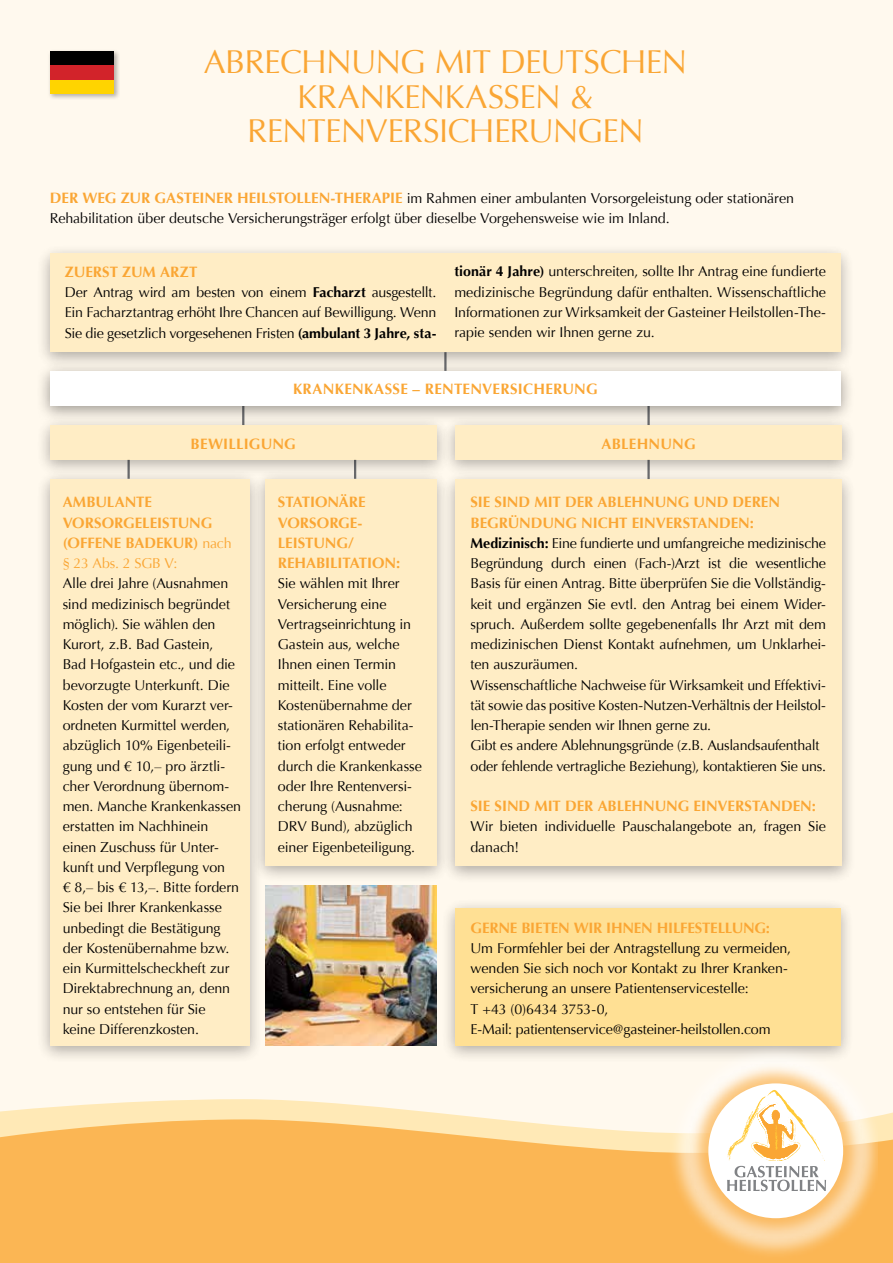
<style>
.page{position:relative;width:893px;height:1263px;background:#fff9ee}
.page>*{position:absolute;margin:0;border:0;box-sizing:border-box;transform-origin:0 0}
.t1{font:33px/34.5px "Optima";letter-spacing:-.02em;color:#faa634;text-align:center}
.t2{font:700 15px/20.2px "Optima";letter-spacing:-.005em;color:#faa634}
.t3{font:700 15px "Optima";letter-spacing:.02em;color:#faa634}
.t4{font:14.25px/20.2px "Optima";letter-spacing:-.01em;color:#000}
.t5{font:14.25px "Optima";letter-spacing:-.015em;color:#faa634}
.s1{font-weight:700;font-size:15px;color:#faa634}
.s2{font-weight:700}
.s3{font-weight:400;font-size:14.25px}
</style>
<div class="page">
<svg style="left:0;top:1099px;width:893px;height:20px"></svg>
<svg style="left:0;top:1119px;width:893px;height:144px;background:#fbba5d"></svg>
<div style="left:36px;top:361px;width:819px;height:62px;background:#000;opacity:.4"></div>
<div style="left:50px;top:371px;width:791px;height:34px;background:#fff"></div>
<div style="left:36px;top:243px;width:819px;height:128px;background:#000;opacity:.4"></div>
<div style="left:50px;top:253px;width:791px;height:99px;background:#ffedc5"></div>
<div style="left:36px;top:415px;width:415px;height:63px;background:#000;opacity:.4"></div>
<div style="left:50px;top:425px;width:387px;height:34px;background:#ffedc5"></div>
<div style="left:36px;top:469px;width:228px;height:595px;background:#000;opacity:.4"></div>
<div style="left:50px;top:479px;width:199px;height:566px;background:#ffedc5"></div>
<div style="left:251px;top:469px;width:200px;height:415px;background:#000;opacity:.4"></div>
<div style="left:265px;top:479px;width:172px;height:386px;background:#ffedc5"></div>
<div style="left:441px;top:415px;width:415px;height:63px;background:#000;opacity:.4"></div>
<div style="left:455px;top:425px;width:387px;height:34px;background:#ffedc5"></div>
<div style="left:441px;top:469px;width:415px;height:415px;background:#000;opacity:.4"></div>
<div style="left:455px;top:479px;width:387px;height:387px;background:#ffedc5"></div>
<div style="left:441px;top:898px;width:414px;height:166px;background:#000;opacity:.4"></div>
<div style="left:455px;top:908px;width:386px;height:137px;background:#ffe094"></div>
<img style="left:265px;top:885px;width:172px;height:160px">
<div style="left:47px;top:49px;width:73px;height:51px;background:#000;opacity:.3"></div>
<div style="left:50px;top:80px;width:64px;height:14px;background:#ffd400"></div>
<div style="left:50px;top:51px;width:64px;height:15px;background:#000"></div>
<div style="left:50px;top:66px;width:64px;height:14px;background:#d2232a"></div>
<img style="left:664px;top:1040px;width:213px;height:223px">
<img style="left:684px;top:1059px;width:184px;height:183px">
<div style="left:708px;top:1083px;width:135px;height:135px;background:#fff;border-radius:50%"></div>
<svg style="left:727px;top:1090px;width:99px;height:101px"></svg>
<h1 class="t1" style="left:204px;top:45px;width:485px">ABRECHNUNG MIT DEUTSCHEN<br>KRANKENKASSEN &amp;<br>RENTENVERSICHERUNGEN</h1>
<p class="t4" style="left:50px;top:188px;width:746px"><span class="s1">DER WEG ZUR GASTEINER HEILSTOLLEN-TH ERAPIE</span> im Rahmen einer ambulanten Vorsorgeleistung oder stationären<br>Rehabilitation über deutsche Versicherungsträger erfolgt über dieselbe Vorgehensweise wie im Inland.</p>
<p class="t2" style="left:65px;top:262px;width:134px">ZUERST ZUM ARZT</p>
<p class="t4" style="left:65px;top:282px;width:373px;text-align:justify">Der Antrag wird am besten von einem <span class="s2">FACHARZT</span> ausgestellt.<br>Ein Facharztantrag erhöht Ihre Chancen auf Bewilligung. Wenn Sie die gesetzlich vorgesehenen Fristen <span class="s2">(AMBULANT 3 JAHRE, STA-</span></p>
<p class="t4" style="left:454px;top:261px;width:373px;text-align:justify"><span class="s2">TIONÄR 4 JAHRE)</span> unterschreiten, sollte Ihr Antrag eine fundierte medizinische Begründung dafür enthalten. Wissenschaftliche Informationen zur Wirksamkeit der Gasteiner Heilstollen-The&shy;rapie senden wir Ihnen gerne zu.</p>
<p class="t3" style="left:293px;top:380px;width:306px">KRANKENKASSE – RENTENVERSICH ERUNG</p>
<p class="t2" style="left:191px;top:434px;width:43px">BEWILLIGUNG</p>
<p class="t2" style="left:601px;top:434px;width:60px">ABLEHNUNG</p>
<p class="t2" style="left:63px;top:492px;width:170px">AMBULANTE<br>VORSORGELEISTUNG (OFFENE BADEKUR) <span class="s3">nach</span></p>
<p class="t5" style="left:63px;top:555px;width:116px">§ 23 Abs. 2 SGB V:</p>
<p class="t4" style="left:63px;top:574px;width:180px">Alle drei Jahre (Ausnahmen sind medizinisch begründet möglich). Sie wählen den<br>Kurort, z.B. Bad Gastein,<br>Bad Hofgastein etc., und die bevorzugte Unterkunft. Die<br>Kosten der vom Kurarzt ver&shy;ordneten Kurmittel werden, abzüglich 10% Eigenbeteili&shy;gung und € 10,– pro ärztli&shy;cher Verordnung übernom&shy;men. Manche Krankenkassen erstatten im Nachhinein einen Zuschuss für Unter&shy;kunft und Verpflegung von<br>€ 8,– bis € 13,–. Bitte fordern<br>Sie bei Ihrer Krankenkasse unbedingt die Bestätigung der Kostenübernahme bzw. ein Kurmittelscheckheft zur<br>Direktabrechnung an, denn nur so entstehen für Sie keine Differenzkosten.</p>
<p class="t2" style="left:278px;top:492px;width:124px">STATIONÄRE<br>VORSORGE-<br>LEISTUNG/<br>REHABILITATION:</p>
<p class="t4" style="left:278px;top:574px;width:146px">Sie wählen mit Ihrer<br>Versicherung eine<br>Vertragseinrichtung in<br>Gastein aus, welche<br>Ihnen einen Termin mitteilt. Eine volle<br>Kostenübernahme der stationären Rehabilita&shy;tion erfolgt entweder durch die Krankenkasse oder Ihre Rentenversi&shy;cherung (Ausnahme:<br>DRV Bund), abzüglich einer Eigenbeteiligung.</p>
<p class="t2" style="left:470px;top:492px;width:311px">SIE SIND MIT DER ABLEHNUNG UND DEREN<br>BEGRÜNDUNG NICHT EINVERSTANDEN:</p>
<p class="t4" style="left:470px;top:533px;width:357px"><span class="s2">MEDIZINISCH:</span> Eine fundierte und umfangreiche medizinische Begründung durch einen (Fach-)Arzt ist die wesentliche Basis für einen Antrag. Bitte überprüfen Sie die Vollständig&shy;keit und ergänzen Sie evtl. den Antrag bei einem Wider&shy;spruch. Außerdem sollte gegebenenfalls Ihr Arzt mit dem medizinischen Dienst Kontakt aufnehmen, um Unklarhei&shy;ten auszuräumen.<br>Wissenschaftliche Nachweise für Wirksamkeit und Effektivi&shy;tät sowie das positive Kosten-Nutzen-Verhältnis der Heilstol&shy;len-Therapie senden wir Ihnen gerne zu.<br>Gibt es andere Ablehnungsgründe (z.B. Auslandsaufenthalt oder fehlende vertragliche Beziehung), kontaktieren Sie uns.</p>
<p class="t2" style="left:470px;top:796px;width:347px">SIE SIND MIT DER ABLEH NUNG EINVERSTANDEN:</p>
<p class="t4" style="left:470px;top:817px;width:357px">Wir bieten individuelle Pauschalangebote an, fragen Sie danach!</p>
<p class="t2" style="left:470px;top:918px;width:301px">GERNE BIETEN WIR IH NEN HILFESTELLUNG:</p>
<p class="t4" style="left:470px;top:938px;width:322px">Um Formfehler bei der Antragstellung zu vermeiden, wenden Sie sich noch vor Kontakt zu Ihrer Kranken&shy;versicherung an unsere Patientenservicestelle:<br>T +43 (0)6434 3753-0,<br>E-Mail: patientenservice@gasteiner-heilstollen.com</p>
</div>
